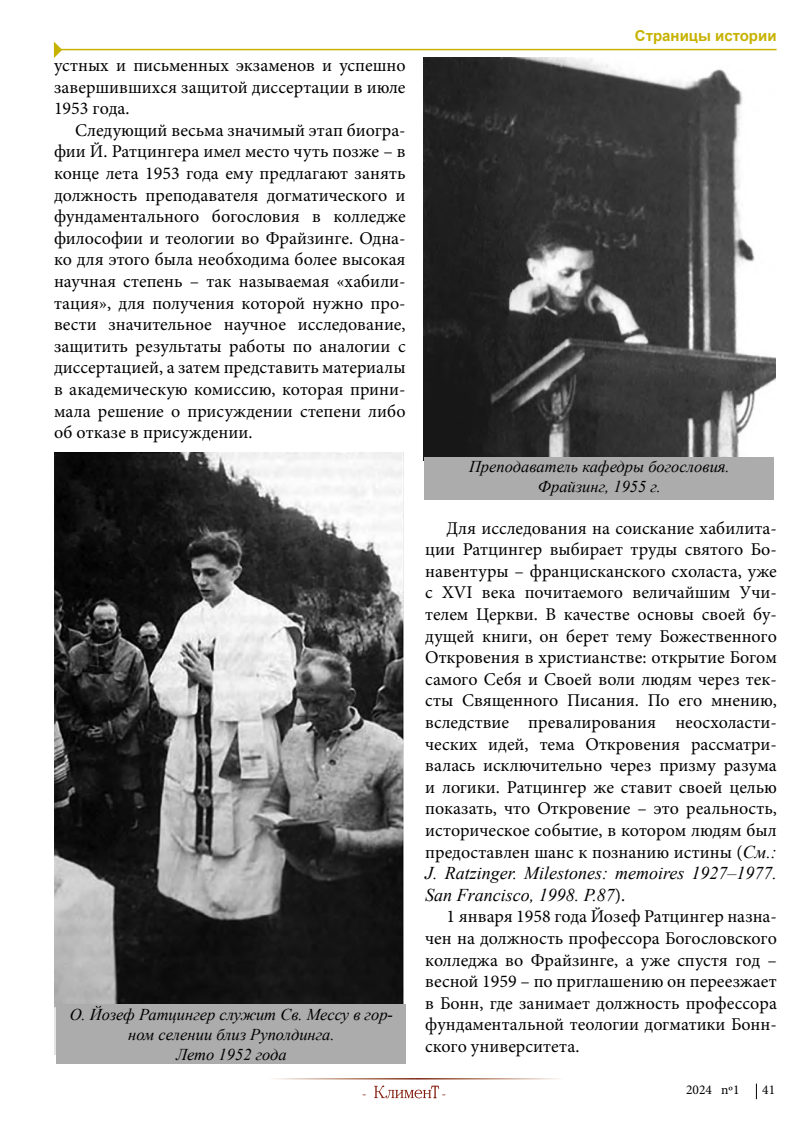
<style>
.page{position:relative;width:808px;height:1127px;background:#fff}
.page>*{position:absolute;margin:0;border:0;box-sizing:border-box;transform-origin:0 0}
.t1{font:18px/21.6px "Minion Pro";color:#000;text-align:justify}
.t2{font:italic 18px/21.6px "Times New Roman";color:#000}
.t3{font:italic 16.5px/19.8px "Times New Roman";color:#000;text-align:center}
.t4{font:700 15px "Arial";color:#c7b200}
.t5{font:13.5px "Minion Pro";color:#000}
.s1{font-family:"Times New Roman";font-style:italic}
.s2{font-family:"Minion Pro";font-style:normal}
</style>
<div class="page">
<img style="left:54px;top:453px;width:350px;height:602px">
<div style="left:56px;top:1004px;width:350px;height:59px;background:#acacac"></div>
<hr style="left:54px;top:49px;width:722px;height:1px;background:#c7b200">
<svg style="left:54px;top:42px;width:8px;height:16px"></svg>
<img style="left:424px;top:58px;width:351px;height:399px">
<div style="left:424px;top:457px;width:350px;height:42px;background:#acacac"></div>
<svg style="left:756px;top:1083px;width:1px;height:16px"></svg>
<svg style="left:374px;top:1085px;width:71px;height:13px"></svg>
<p class="t1" style="left:54px;top:54px;width:353px">устных и письменных экзаменов и успешно завершившихся защитой диссертации в июле 1953 года.</p>
<p class="t1" style="left:54px;top:119px;width:353px;text-indent:21px">Следующий весьма значимый этап биогра&shy;фии Й. Ратцингера имел место чуть позже – в конце лета 1953 года ему предлагают занять должность преподавателя догматического и фундаментального богословия в колледже философии и теологии во Фрайзинге. Одна&shy;ко для этого была необходима более высокая научная степень – так называемая «хабили&shy;тация», для получения которой нужно про&shy;вести значительное научное исследование, защитить результаты работы по аналогии с диссертацией, а затем представить материалы в академическую комиссию, которая прини&shy;мала решение о присуждении степени либо об отказе в присуждении.</p>
<p class="t3" style="left:70px;top:1004px;width:325px">О. Йозеф Ратцингер служит Св. Мессу в гор&shy;ном селении близ Руполдинга.<br>Лето 1952 года</p>
<p class="t4" style="left:635px;top:25px;width:143px">Страницы истории</p>
<p class="t3" style="left:469px;top:456px;width:262px">Преподаватель кафедры богословия.<br>Фрайзинг, 1955 г.</p>
<p class="t1" style="left:425px;top:517px;width:353px;text-indent:21px">Для исследования на соискание хабилита&shy;ции Ратцингер выбирает труды святого Бо&shy;навентуры – францисканского схоласта, уже с XVI века почитаемого величайшим Учи&shy;телем Церкви. В качестве основы своей бу&shy;дущей книги, он берет тему Божественного Откровения в христианстве: открытие Богом самого Себя и Своей воли людям через тек&shy;сты Священного Писания. По его мнению, вследствие превалирования неосхоласти&shy;ческих идей, тема Откровения рассматри&shy;валась исключительно через призму разума и логики. Ратцингер же ставит своей целью показать, что Откровение – это реальность, историческое событие, в котором людям был предоставлен шанс к познанию истины (<span class="s1">См.:</span></p>
<p class="t2" style="left:425px;top:862px;width:353px">J. Ratzinger. Milestones: memoires 1927–1977.<br>San Francisco, 1998. P.87<span class="s2">).</span></p>
<p class="t1" style="left:425px;top:906px;width:353px;text-indent:21px">1 января 1958 года Йозеф Ратцингер назна&shy;чен на должность профессора Богословского колледжа во Фрайзинге, а уже спустя год – весной 1959 – по приглашению он переезжает в Бонн, где занимает должность профессора фундаментальной теологии догматики Бонн&shy;ского университета.</p>
<p class="t5" style="left:686px;top:1080px;width:55px">2024 nº1</p>
<p class="t5" style="left:762px;top:1080px;width:14px">41</p>
</div>
